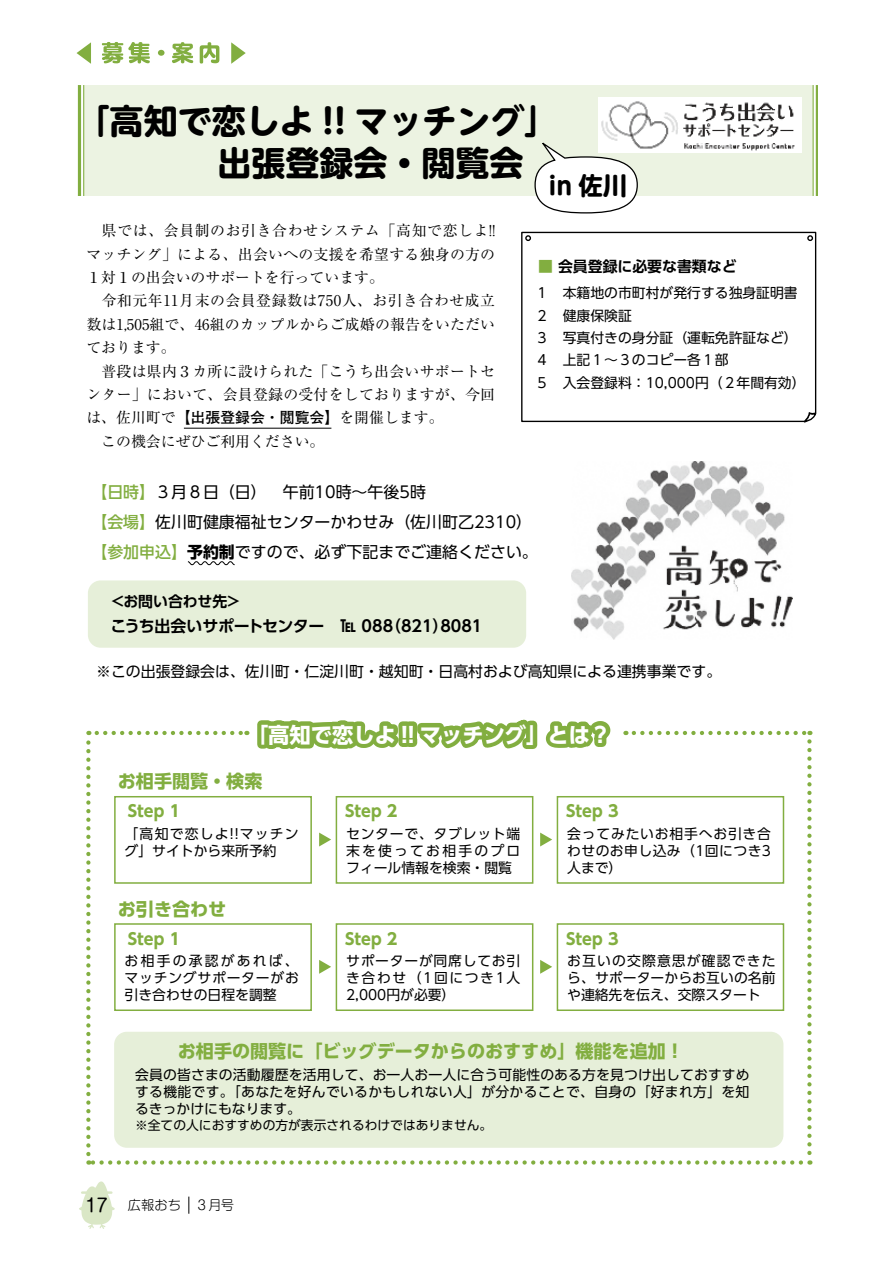
<style>
.page{position:relative;width:893px;height:1263px;background:#fff}
.page>*{position:absolute;margin:0;border:0;box-sizing:border-box;transform-origin:0 0}
.t1{font:700 34.05px/41.4px "UD Shin M Go Pro";color:#000}
.t2{font:700 24.45px "UD Shin M Go Pro";color:#000}
.t3{font:700 21.3px "UD Shin Go Pro";color:#fff}
.t4{font:700 18px "UD Shin Go Pro";color:#82ae40}
.t5{font:18px "Shin M Go Pro";color:#000}
.t6{font:15.9px/29.7px "UD Shin Go Pro";color:#000}
.t7{font:700 15.9px "UD Shin Go Pro";color:#82ae40}
.t8{font:700 15.9px "UD Shin Go Pro De";letter-spacing:-.005em;color:#000}
.t9{font:700 15.9px "UD Shin Go Pro De";letter-spacing:-.025em;color:#000}
.t10{font:14.85px/23.4px "Ryumin Pro";letter-spacing:.02em;color:#000}
.t11{font:14.85px "UD Shin Go Pro";color:#000}
.t12{font:700 14.85px "UD Shin Go Pro De";color:#000}
.t13{font:13.8px/17px "UD Shin Go Pro";letter-spacing:.02em;color:#000;text-align:justify}
.t14{font:13.8px/22.4px "UD Shin Go Pro";color:#000}
.t15{font:13.8px/17px "UD Shin Go Pro";letter-spacing:.045em;color:#000}
.t16{font:300 13.35px "Shin M Go Pro";color:#000}
.t17{font:12.75px "UD Shin Go Pro";color:#000}
.s1{font-family:"Futo Go B101 Pro";font-weight:700}
.s2{color:#82ae40}
.s3{font-weight:500;color:#82ae40}
.s4{font-weight:700}
</style>
<div class="page">
<svg style="left:102px;top:42px;width:48px;height:21px"></svg>
<svg style="left:158px;top:50px;width:7px;height:6px"></svg>
<svg style="left:172px;top:42px;width:21px;height:21px"></svg>
<svg style="left:200px;top:42px;width:19px;height:22px"></svg>
<svg style="left:77px;top:42px;width:14px;height:22px"></svg>
<svg style="left:231px;top:42px;width:15px;height:22px"></svg>
<svg style="left:79px;top:1181px;width:36px;height:48px"></svg>
<svg style="left:189px;top:1196px;width:1px;height:18px"></svg>
<div style="left:84px;top:85px;width:729px;height:111px;background:#ecf3e2"></div>
<hr style="left:816px;top:85px;width:2px;height:111px;background:#82ae40">
<hr style="left:813px;top:85px;width:1px;height:111px;background:#82ae40">
<hr style="left:83px;top:85px;width:1px;height:111px;background:#82ae40">
<hr style="left:78px;top:85px;width:3px;height:111px;background:#82ae40">
<svg style="left:521px;top:231px;width:296px;height:192px"></svg>
<svg style="left:525px;top:235px;width:6px;height:6px"></svg>
<svg style="left:807px;top:235px;width:6px;height:6px"></svg>
<img style="left:599px;top:97px;width:203px;height:55px">
<svg style="left:534px;top:138px;width:104px;height:76px"></svg>
<div style="left:88px;top:580px;width:438px;height:68px;background:#e6efd9;border-radius:13px"></div>
<div style="left:114px;top:1032px;width:669px;height:116px;background:#e6efd9;border-radius:13px"></div>
<svg style="left:257px;top:720px;width:141px;height:29px;background:#93b95a"></svg>
<div style="left:398px;top:721px;width:13px;height:21px;border:9px solid #82ae40"></div>
<div style="left:398px;top:735px;width:13px;height:12px;border:9px solid #82ae40"></div>
<div style="left:405px;top:721px;width:12px;height:21px;border:9px solid #82ae40"></div>
<div style="left:405px;top:735px;width:12px;height:12px;border:9px solid #82ae40"></div>
<svg style="left:412px;top:719px;width:199px;height:30px"></svg>
<img style="left:571px;top:461px;width:222px;height:179px">
<div style="left:114px;top:796px;width:198px;height:88px;border:2px solid #82ae40"></div>
<div style="left:336px;top:796px;width:197px;height:88px;border:2px solid #82ae40"></div>
<svg style="left:319px;top:832px;width:12px;height:14px"></svg>
<div style="left:557px;top:796px;width:227px;height:88px;border:2px solid #82ae40"></div>
<svg style="left:540px;top:832px;width:12px;height:14px"></svg>
<div style="left:114px;top:923px;width:198px;height:88px;border:2px solid #82ae40"></div>
<div style="left:336px;top:923px;width:197px;height:88px;border:2px solid #82ae40"></div>
<svg style="left:319px;top:960px;width:12px;height:14px"></svg>
<div style="left:557px;top:923px;width:227px;height:88px;border:2px solid #82ae40"></div>
<svg style="left:540px;top:960px;width:12px;height:14px"></svg>
<svg style="left:634px;top:731px;width:176px;height:4px"></svg>
<svg style="left:807px;top:741px;width:5px;height:424px"></svg>
<svg style="left:88px;top:1160px;width:713px;height:5px"></svg>
<svg style="left:86px;top:731px;width:5px;height:423px"></svg>
<svg style="left:97px;top:731px;width:150px;height:4px"></svg>
<hr style="left:184px;top:428px;width:147px;height:1px;background:#000">
<svg style="left:187px;top:561px;width:48px;height:4px"></svg>
<h1 class="t1" style="left:217px;top:99px;width:343px;text-indent:-142px">「高知で恋しよ !! マッチング「出張登録会・閲覧会</h1>
<h2 class="t2" style="left:548px;top:166px;width:80px">in 佐川</h2>
<p class="t10" style="left:86px;top:218px;width:410px">　県では、会員制のお引き合わせシステム「高知で恋しよ !!マッチング」による、出会いへの支援を希望する独身の方の<br>１対１の出会いのサポートを行っています。<br>　令和元年11月末の会員登録数は750人、お引き合わせ成立数は1,505組で、46組のカップルからご成婚の報告をいただいております。<br>　普段は県内３カ所に設けられた「こうち出会いサポートセンター」において、会員登録の受付をしておりますが、今回は、佐川町で<span class="s1">【出張登録会・閲覧会】</span>を開催します。<br>　この機会にぜひご利用ください。</p>
<p class="t12" style="left:538px;top:255px;width:200px"><span class="s2">■</span> 会員登録に必要な書類など</p>
<p class="t14" style="left:535px;top:282px;width:272px">１　本籍地の市町村が発行する独身証明書<br>２　健康保険証<br>３　写真付きの身分証（運転免許証など(<br>４　上記１～３のコピー各１部<br>５　入会登録料：10,000円（２年間有効(</p>
<p class="t6" style="left:91px;top:477px;width:448px"><span class="s3">【日時】</span>３月８日（日）　午前10時～午後5時<br><span class="s3">【会場】</span>佐川町健康福祉センターかわせみ（佐川町乙2310(<span class="s3">【参加申込】</span><span class="s4">予約制</span>ですので、必ず下記までご連絡ください。</p>
<p class="t12" style="left:110px;top:589px;width:132px">＜お問い合わせ先&lt;</p>
<p class="t8" style="left:440px;top:612px;width:44px">8081</p>
<p class="t9" style="left:111px;top:612px;width:215px">こうち出会いサポートセンター</p>
<p class="t11" style="left:96px;top:660px;width:627px">※この出張登録会は、佐川町・仁淀川町・越知町・日高村および高知県による連携事業です。</p>
<p class="t8" style="left:385px;top:612px;width:65px">)821(</p>
<p class="t8" style="left:340px;top:612px;width:54px">TEL 088</p>
<h3 class="t3" style="left:247px;top:717px;width:366px">「高知で恋しよ !! マッチング」とは?</h3>
<h3 class="t4" style="left:118px;top:767px;width:146px">お相手閲覧・検索</h3>
<p class="t7" style="left:128px;top:798px;width:54px">STEP 1</p>
<p class="t15" style="left:125px;top:825px;width:176px">「高知で恋しよ!!マッチング」サイトから来所予約</p>
<h3 class="t4" style="left:118px;top:894px;width:110px">お引き合わせ</h3>
<p class="t7" style="left:128px;top:925px;width:54px">STEP 1</p>
<p class="t13" style="left:125px;top:952px;width:176px">お相手の承認があれば、マッチングサポーターがお引き合わせの日程を調整</p>
<p class="t7" style="left:345px;top:798px;width:54px">STEP 2</p>
<p class="t13" style="left:346px;top:825px;width:176px">センターで、タブレット端末を使ってお相手のプロフィール情報を検索・閲覧</p>
<p class="t7" style="left:345px;top:925px;width:54px">STEP 2</p>
<p class="t13" style="left:346px;top:952px;width:176px">サポーターが同席してお引き合わせ（1回につき1人2,000円が必要(</p>
<p class="t7" style="left:566px;top:798px;width:54px">STEP 3</p>
<p class="t13" style="left:567px;top:825px;width:205px">会ってみたいお相手へお引き合わせのお申し込み（1回につき3人まで(</p>
<p class="t7" style="left:566px;top:925px;width:54px">STEP 3</p>
<p class="t13" style="left:567px;top:952px;width:210px">お互いの交際意思が確認できたら、サポーターからお互いの名前や連絡先を伝え、交際スタート</p>
<h3 class="t4" style="left:178px;top:1036px;width:507px">お相手の閲覧に「ビッグデータからのおすすめ」機能を追加!</h3>
<p class="t13" style="left:135px;top:1066px;width:616px">会員の皆さまの活動履歴を活用して、お一人お一人に合う可能性のある方を見つけ出しておすすめする機能です。「あなたを好んでいるかもしれない人」が分かることで、自身の「好まれ方」を知るきっかけにもなります。</p>
<p class="t17" style="left:135px;top:1115px;width:359px">※全ての人におすすめの方が表示されるわけではありません。</p>
<h3 class="t5" style="left:86px;top:1191px;width:24px">17</h3>
<p class="t16" style="left:128px;top:1194px;width:55px">広報おち</p>
<p class="t16" style="left:195px;top:1194px;width:40px">３月号</p>
</div>
